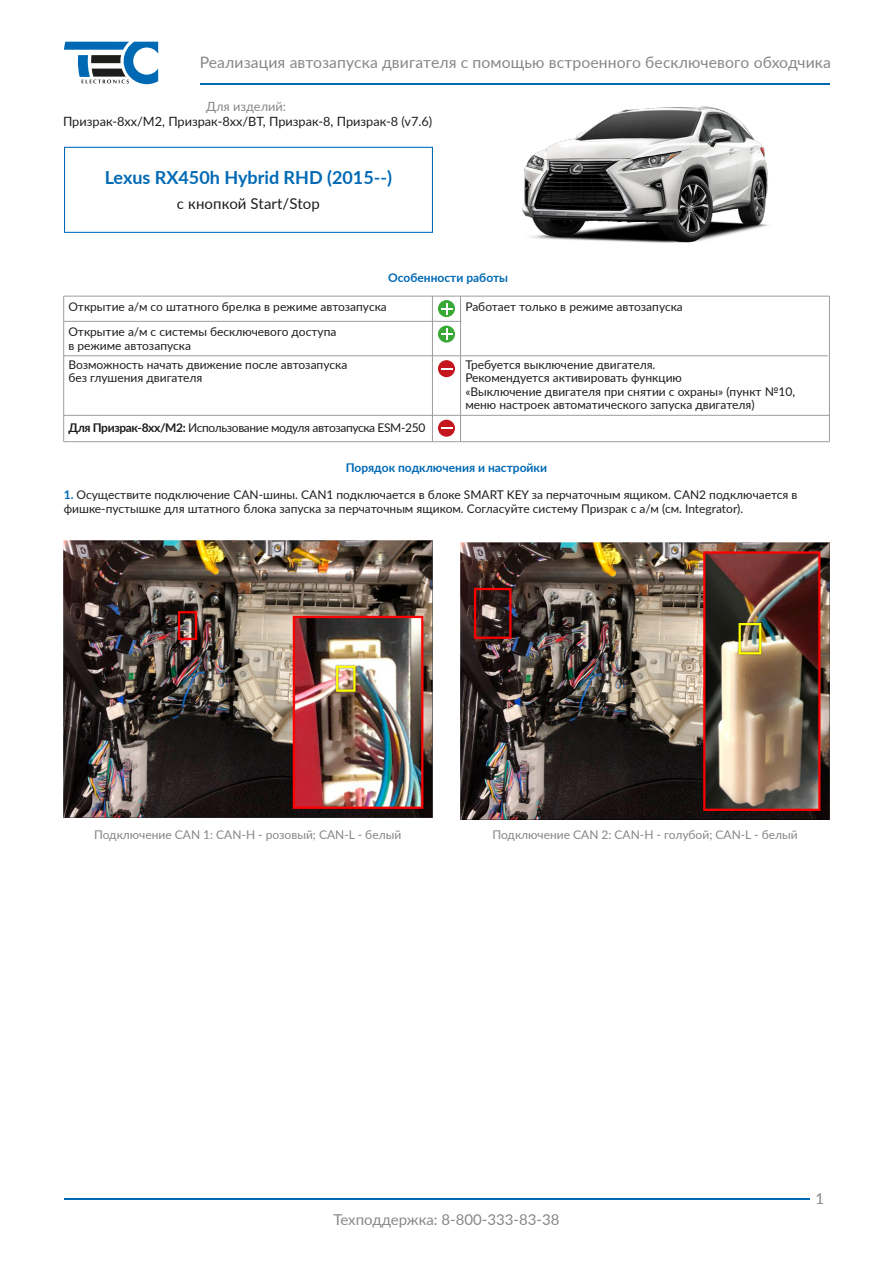
<style>
.page{position:relative;width:893px;height:1263px;background:#fff}
.page>*{position:absolute;margin:0;border:0;box-sizing:border-box;transform-origin:0 0}
.t1{font:700 18px "Lato";color:#0069b4}
.t2{font:15.75px "Lato";letter-spacing:.005em;color:#878787}
.t3{font:15px "Lato";color:#878787}
.t4{font:15px "Lato";letter-spacing:.005em;color:#1d1d1b}
.t5{font:12.75px "Lato";color:#1d1d1b}
.t6{font:12.75px "Lato";color:#878787}
.t7{font:12px/13.5px "Lato";color:#1d1d1b}
.t8{font:12px "Lato";color:#868686}
.t9{font:12px "Lato";letter-spacing:-.03em;color:#1d1d1b}
.t10{font:700 12px "Lato";color:#0069b4}
.s1{font-weight:700}
.s2{font-weight:700;color:#0069b3}
</style>
<div class="page">
<svg style="left:64px;top:42px;width:94px;height:42px"></svg>
<hr style="left:200px;top:83px;width:629px;height:1px;background:#0069b3">
<hr style="left:64px;top:1198px;width:745px;height:1px;background:#0069b3">
<div style="left:64px;top:147px;width:369px;height:86px;border:1px solid #0069b4"></div>
<svg style="left:438px;top:300px;width:17px;height:17px"></svg>
<svg style="left:441px;top:303px;width:11px;height:11px"></svg>
<hr style="left:64px;top:296px;width:765px;height:1px;background:#9d9d9c">
<hr style="left:64px;top:355px;width:764px;height:1px;background:#9d9d9c">
<hr style="left:64px;top:415px;width:765px;height:1px;background:#9d9d9c">
<hr style="left:63px;top:296px;width:1px;height:146px;background:#9d9d9c">
<hr style="left:432px;top:296px;width:1px;height:146px;background:#9d9d9c">
<hr style="left:460px;top:296px;width:1px;height:146px;background:#9d9d9c">
<hr style="left:829px;top:296px;width:1px;height:146px;background:#9d9d9c">
<hr style="left:64px;top:441px;width:765px;height:1px;background:#9d9d9c">
<hr style="left:64px;top:321px;width:398px;height:1px;background:#9d9d9c">
<svg style="left:438px;top:326px;width:17px;height:17px"></svg>
<svg style="left:441px;top:328px;width:11px;height:12px"></svg>
<div style="left:438px;top:360px;width:17px;height:17px;background:#c5161e;border-radius:50%"></div>
<svg style="left:441px;top:368px;width:11px;height:2px"></svg>
<div style="left:438px;top:420px;width:17px;height:17px;background:#c5161e;border-radius:50%"></div>
<svg style="left:441px;top:427px;width:11px;height:2px"></svg>
<img style="left:461px;top:84px;width:367px;height:159px">
<img style="left:63px;top:541px;width:369px;height:277px">
<img style="left:461px;top:543px;width:369px;height:277px">
<h2 class="t2" style="left:200px;top:51px;width:633px">Реализация автозапуска двигателя с помощью встроенного бесключевого обходчика</h2>
<p class="t6" style="left:206px;top:97px;width:81px">Для изделий:</p>
<p class="t5" style="left:63px;top:112px;width:371px">Призрак-8xx/М2, Призрак-8xx/BT, Призрак-8, Призрак-8 (v7.6)</p>
<h1 class="t1" style="left:105px;top:165px;width:289px">Lexus RX450h Hybrid RHD (2015--)</h1>
<p class="t4" style="left:177px;top:193px;width:144px">с кнопкой Start/Stop</p>
<p class="t10" style="left:388px;top:269px;width:121px">Особенности работы</p>
<p class="t7" style="left:68px;top:299px;width:320px">Открытие а/м со штатного брелка в режиме автозапуска</p>
<p class="t7" style="left:68px;top:325px;width:270px">Открытие а/м с системы бесключевого доступа в режиме автозапуска</p>
<p class="t7" style="left:68px;top:357px;width:280px">Возможность начать движение после автозапуска без глушения двигателя</p>
<p class="t9" style="left:68px;top:419px;width:358px"><span class="s1">Для Призрак-8хх/М2:</span> Использование модуля автозапуска ESM-250</p>
<p class="t7" style="left:465px;top:299px;width:219px">Работает только в режиме автозапуска</p>
<p class="t7" style="left:465px;top:357px;width:331px">Требуется выключение двигателя.<br>Рекомендуется активировать функцию<br>«Выключение двигателя при снятии с охраны» (пункт №10, меню настроек автоматического запуска двигателя)</p>
<p class="t10" style="left:346px;top:459px;width:203px">Порядок подключения и настройки</p>
<p class="t7" style="left:64px;top:488px;width:735px"><span class="s2">1.</span> Осуществите подключение CAN-шины. CAN1 подключается в блоке SMART KEY за перчаточным ящиком. CAN2 подключается в фишке-пустышке для штатного блока запуска за перчаточным ящиком. Согласуйте систему Призрак с а/м (см. Integrator).</p>
<p class="t8" style="left:94px;top:826px;width:309px">Подключение CAN 1: CAN-H - розовый; CAN-L - белый</p>
<p class="t8" style="left:492px;top:826px;width:307px">Подключение CAN 2: CAN-H - голубой; CAN-L - белый</p>
<p class="t3" style="left:333px;top:1208px;width:228px">Техподдержка: 8-800-333-83-38</p>
<p class="t3" style="left:816px;top:1188px;width:10px">1</p>
</div>
